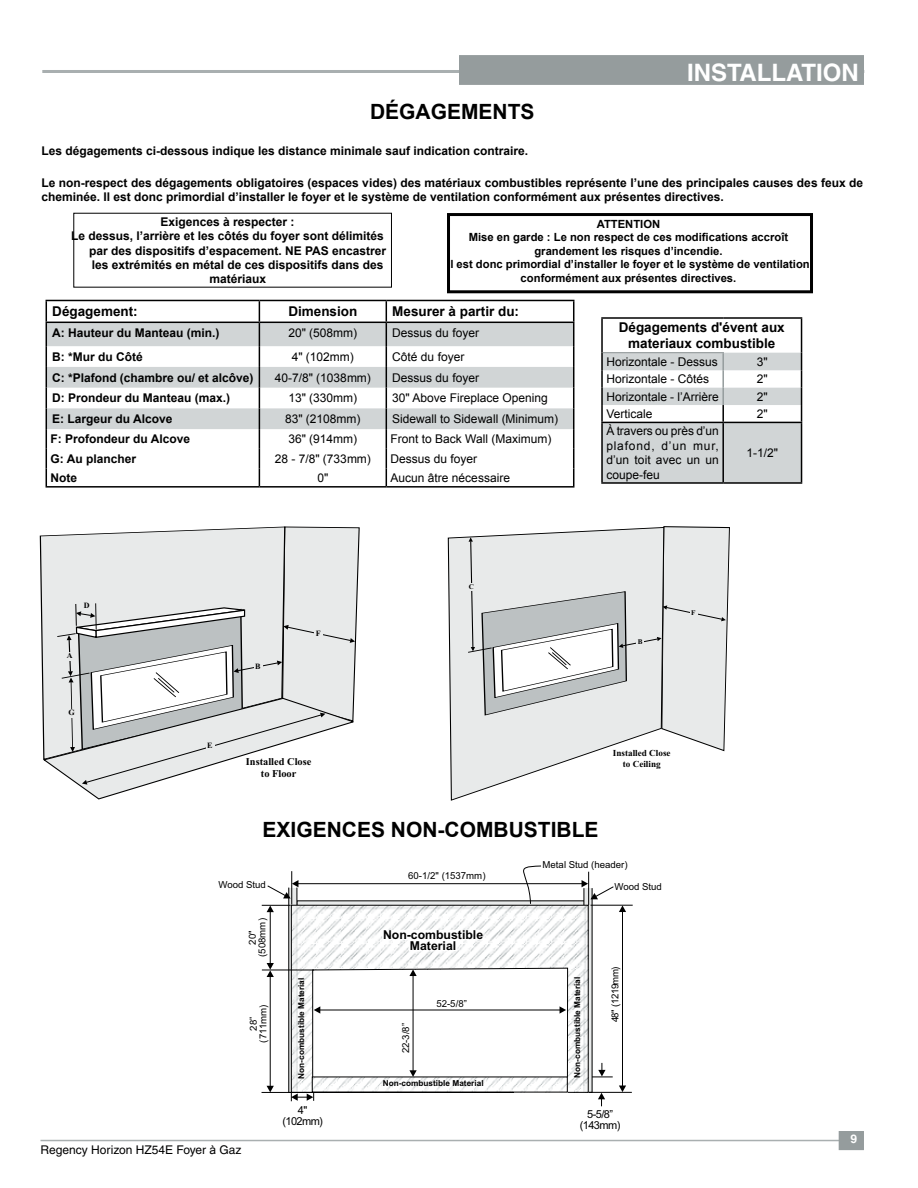
<style>
.page{position:relative;width:918px;height:1188px;background:#fff}
.page>*{position:absolute;margin:0;border:0;box-sizing:border-box;transform-origin:0 0}
.t1{font:700 24px "Helvetica";color:#fff}
.t2{font:700 21px "Arial";color:#000}
.t3{font:700 13.5px/16.2px "Arial";color:#000;text-align:center}
.t4{font:700 12.3px/10.6px "Arial";color:#000;text-align:center}
.t5{font:700 12px/14.4px "Arial";color:#000}
.t6{font:12px/14.4px "Arial";color:#000;text-align:justify}
.t7{font:12px "Helvetica";color:#000}
.t8{font:700 12px "Helvetica";color:#fff}
.t9{font:700 11.25px "Arial";color:#000}
.t10{font:10.95px/10.6px "Arial";letter-spacing:-.055em;color:#000;text-align:center}
.t11{font:700 10.35px/11.6px "Times New Roman";color:#000;text-align:center}
.t12{font:9.6px/9.6px "Arial";color:#000;text-align:center}
.t13{font:9.6px "Arial";letter-spacing:-.055em;color:#000}
.t14{font:700 9.15px/10.4px "Times New Roman";color:#000;text-align:center}
.t15{font:700 8.25px "Arial";color:#000}
.t16{font:700 8.1px "Times New Roman";color:#000}
.t17{font:700 7.05px "Times New Roman";color:#000}
.s1{font-family:"Arial"}
</style>
<div class="page">
<hr style="left:42px;top:70px;width:822px;height:3px;background:#a9afb0">
<hr style="left:40px;top:1140px;width:824px;height:1px;background:#a9afb0">
<div style="left:459px;top:55px;width:405px;height:30px;background:#959c9d"></div>
<div style="left:839px;top:1131px;width:25px;height:19px;background:#959c9d"></div>
<svg style="left:42px;top:526px;width:318px;height:274px"></svg>
<div style="left:68px;top:709px;width:8px;height:8px;background:#e8eaea"></div>
<svg style="left:47px;top:323px;width:526px;height:106px;fill:#d1d5d6"></svg>
<hr style="left:386px;top:300px;width:188px;height:1px;background:#000">
<hr style="left:46px;top:322px;width:213px;height:1px;background:#000">
<hr style="left:259px;top:322px;width:127px;height:1px;background:#000">
<hr style="left:386px;top:322px;width:188px;height:1px;background:#000">
<svg style="left:46px;top:301px;width:1px;height:185px"></svg>
<svg style="left:259px;top:301px;width:1px;height:185px"></svg>
<svg style="left:386px;top:301px;width:1px;height:185px"></svg>
<svg style="left:573px;top:301px;width:1px;height:185px"></svg>
<hr style="left:46px;top:486px;width:213px;height:2px;background:#000">
<hr style="left:259px;top:486px;width:127px;height:2px;background:#000">
<hr style="left:386px;top:486px;width:188px;height:2px;background:#000">
<hr style="left:46px;top:300px;width:213px;height:1px;background:#000">
<hr style="left:259px;top:300px;width:127px;height:1px;background:#000">
<svg style="left:448px;top:536px;width:146px;height:265px"></svg>
<svg style="left:468px;top:526px;width:262px;height:226px;background:#dddfdf"></svg>
<div style="left:690px;top:610px;width:7px;height:7px;background:#e8eaea"></div>
<div style="left:636px;top:639px;width:8px;height:7px;background:#e8eaea"></div>
<div style="left:470px;top:675px;width:7px;height:8px;background:#e8eaea"></div>
<div style="left:468px;top:583px;width:7px;height:8px;background:#e8eaea"></div>
<hr style="left:601px;top:317px;width:122px;height:2px;background:#000">
<hr style="left:601px;top:319px;width:2px;height:34px;background:#000">
<hr style="left:723px;top:317px;width:79px;height:2px;background:#000">
<hr style="left:801px;top:319px;width:1px;height:34px;background:#000">
<hr style="left:601px;top:482px;width:122px;height:2px;background:#000">
<hr style="left:723px;top:482px;width:79px;height:2px;background:#000">
<svg style="left:601px;top:353px;width:201px;height:130px"></svg>
<hr style="left:603px;top:352px;width:121px;height:1px;background:#959c9d">
<svg style="left:261px;top:871px;width:372px;height:231px"></svg>
<svg style="left:382px;top:930px;width:101px;height:22px"></svg>
<svg style="left:510px;top:866px;width:116px;height:210px"></svg>
<svg style="left:267px;top:880px;width:31px;height:18px"></svg>
<svg style="left:598px;top:1093px;width:7px;height:13px"></svg>
<div style="left:447px;top:213px;width:366px;height:80px;border:3px solid #000"></div>
<h1 class="t1" style="left:687px;top:58px;width:173px">INSTALLATION</h1>
<h2 class="t2" style="left:370px;top:98px;width:16px">Dég</h2>
<h2 class="t2" style="left:416px;top:98px;width:121px">agements</h2>
<p class="t5" style="left:41px;top:144px;width:488px">Les dégagements ci-dessous indique les distance minimale sauf indication contraire.</p>
<p class="t5" style="left:41px;top:176px;width:823px">Le non-respect des dégagements obligatoires (espaces vides) des matériaux combustibles représente l’une des principales causes des feux de cheminée. Il est donc primordial d’installer le foyer et le système de ventilation conformément aux présentes directives.</p>
<p class="t5" style="left:160px;top:215px;width:136px">Exigences à respecter :</p>
<p class="t5" style="left:71px;top:229px;width:314px">Le dessus, l’arrière et les côtés du foyer sont délimités</p>
<p class="t5" style="left:89px;top:244px;width:299px">par des dispositifs d’espacement. NE PAS encastrer</p>
<p class="t5" style="left:92px;top:258px;width:293px">les extrémités en métal de ces dispositifs dans des</p>
<p class="t5" style="left:209px;top:272px;width:58px">matériaux</p>
<p class="t9" style="left:597px;top:217px;width:8px">ATTENTION</p>
<p class="t9" style="left:469px;top:230px;width:321px">Mise en garde : Le non respect de ces modifications accroît</p>
<p class="t9" style="left:534px;top:244px;width:190px">grandement les risques d’incendie.</p>
<p class="t9" style="left:447px;top:257px;width:364px">Il est donc primordial d’installer le foyer et le système de ventilation</p>
<p class="t9" style="left:521px;top:271px;width:217px">conformément aux présentes directives.</p>
<p class="t3" style="left:52px;top:304px;width:87px">Dégagement:</p>
<p class="t3" style="left:288px;top:304px;width:71px">Dimension</p>
<p class="t3" style="left:392px;top:304px;width:128px">Mesurer à partir du:</p>
<p class="t5" style="left:52px;top:326px;width:169px">A: Hauteur du Manteau (min.)</p>
<p class="t6" style="left:288px;top:326px;width:70px">20" (508mm)</p>
<p class="t6" style="left:392px;top:326px;width:88px">Dessus du foyer</p>
<p class="t5" style="left:52px;top:350px;width:92px">B: *Mur du Côté</p>
<p class="t6" style="left:292px;top:350px;width:64px">4" (102mm)</p>
<p class="t6" style="left:392px;top:350px;width:74px">Côté du foyer</p>
<p class="t5" style="left:52px;top:371px;width:203px">C: *Plafond (chambre ou/ et alcôve)</p>
<p class="t6" style="left:275px;top:370px;width:98px">40-7/8" (1038mm)</p>
<p class="t6" style="left:392px;top:370px;width:88px">Dessus du foyer</p>
<p class="t5" style="left:52px;top:391px;width:180px">D: Prondeur du Manteau (max.)</p>
<p class="t6" style="left:288px;top:391px;width:70px">13" (330mm)</p>
<p class="t6" style="left:392px;top:391px;width:157px">30" Above Fireplace Opening</p>
<p class="t5" style="left:52px;top:412px;width:122px">E: Largeur du Alcove</p>
<p class="t6" style="left:285px;top:412px;width:77px">83" (2108mm)</p>
<p class="t6" style="left:392px;top:412px;width:168px">Sidewall to Sidewall (Minimum)</p>
<p class="t5" style="left:51px;top:432px;width:141px">F: Profondeur du Alcove</p>
<p class="t6" style="left:288px;top:432px;width:70px">36" (914mm)</p>
<p class="t6" style="left:391px;top:432px;width:162px">Front to Back Wall (Maximum)</p>
<p class="t5" style="left:51px;top:452px;width:87px">G: Au plancher</p>
<p class="t6" style="left:275px;top:452px;width:98px">28 - 7/8" (733mm)</p>
<p class="t6" style="left:391px;top:452px;width:88px">Dessus du foyer</p>
<p class="t5" style="left:51px;top:471px;width:28px">Note</p>
<p class="t6" style="left:317px;top:471px;width:12px">0"</p>
<p class="t6" style="left:391px;top:471px;width:121px">Aucun âtre nécessaire</p>
<p class="t3" style="left:619px;top:320px;width:168px">Dégagements d'évent aux materiaux combustible</p>
<p class="t6" style="left:606px;top:355px;width:113px">Horizontale - Dessus</p>
<p class="t6" style="left:757px;top:355px;width:12px">3"</p>
<p class="t6" style="left:606px;top:372px;width:104px">Horizontale - Côtés</p>
<p class="t6" style="left:757px;top:372px;width:12px">2"</p>
<p class="t6" style="left:606px;top:389px;width:114px">Horizontale - l’Arrière</p>
<p class="t6" style="left:757px;top:389px;width:12px">2"</p>
<p class="t6" style="left:606px;top:407px;width:48px">Verticale</p>
<p class="t6" style="left:757px;top:407px;width:12px">2"</p>
<p class="t6" style="left:606px;top:424px;width:114px">à travers ou près d’un plafond, d’un mur, d’un toit avec un un coupe-feu</p>
<p class="t6" style="left:747px;top:446px;width:33px">1-1/2"</p>
<p class="t16" style="left:84px;top:600px;width:7px">D</p>
<p class="t16" style="left:67px;top:651px;width:7px">A</p>
<p class="t16" style="left:68px;top:708px;width:8px">G</p>
<p class="t16" style="left:207px;top:741px;width:7px">E</p>
<p class="t16" style="left:255px;top:661px;width:7px">B</p>
<p class="t16" style="left:316px;top:628px;width:6px">F</p>
<p class="t17" style="left:469px;top:582px;width:7px">C</p>
<p class="t17" style="left:638px;top:638px;width:6px">B</p>
<p class="t17" style="left:691px;top:609px;width:6px">F</p>
<p class="t11" style="left:246px;top:756px;width:67px">Installed Close to Floor</p>
<p class="t14" style="left:613px;top:748px;width:59px">Installed Close to Ceiling</p>
<h2 class="t2" style="left:262px;top:816px;width:338px">exigences Non-Combustible</h2>
<p class="t12" style="left:543px;top:861px;width:87px">Metal Stud (header)</p>
<p class="t12" style="left:408px;top:872px;width:79px">60-1/2" (1537mm)</p>
<p class="t12" style="left:219px;top:881px;width:49px">Wood Stud</p>
<p class="t12" style="left:614px;top:883px;width:49px">Wood Stud</p>
<p class="t12" style="left:249px;top:957px;width:40px;rotate:-90deg">20" (508mm)</p>
<p class="t12" style="left:250px;top:1043px;width:39px;rotate:-90deg">28” (711mm)</p>
<p class="t7" style="left:40px;top:1143px;width:203px">Regency Horizon HZ54E Foyer <span class="s1">à</span> Gaz</p>
<p class="t4" style="left:383px;top:929px;width:102px">Non-combustible<br>Material</p>
<p class="t15" style="left:296px;top:1079px;width:102px;rotate:-90deg">Non-combustible Material</p>
<p class="t15" style="left:572px;top:1078px;width:102px;rotate:-90deg">Non-combustible Material</p>
<p class="t12" style="left:436px;top:1000px;width:32px">52-5/8”</p>
<p class="t12" style="left:402px;top:1053px;width:32px;rotate:-90deg">22-3/8”</p>
<p class="t15" style="left:383px;top:1079px;width:102px">Non-combustible Material</p>
<p class="t13" style="left:611px;top:1022px;width:58px;rotate:-90deg">48" (1219mm)</p>
<p class="t10" style="left:282px;top:1106px;width:42px">4" (102mm)</p>
<p class="t10" style="left:580px;top:1110px;width:42px">5-5/8” (143mm)</p>
<p class="t8" style="left:850px;top:1132px;width:8px">9</p>
</div>
